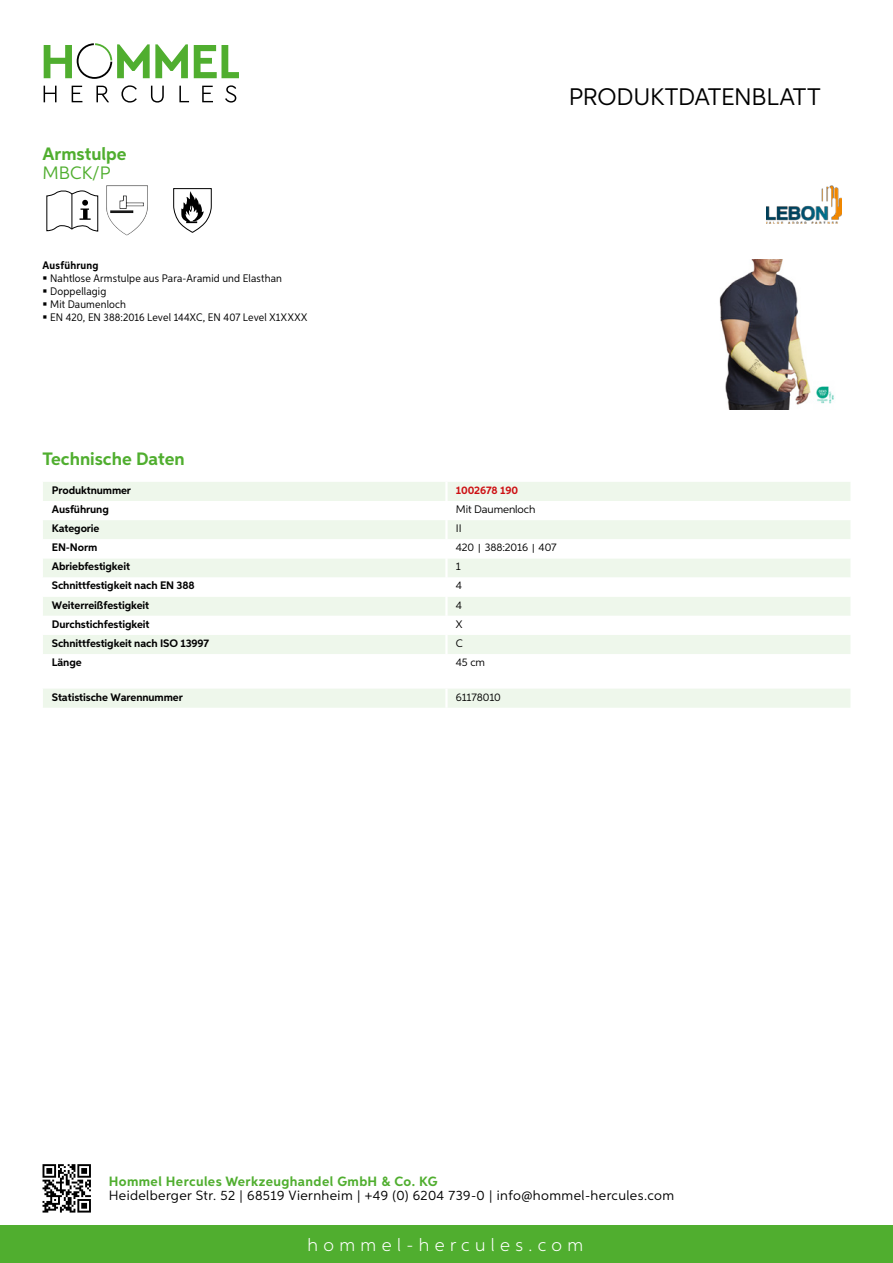
<style>
.page{position:relative;width:893px;height:1263px;background:#fff}
.page>*{position:absolute;margin:0;border:0;box-sizing:border-box;transform-origin:0 0}
.t1{font:24px "Aspira";letter-spacing:-.01em;color:#000}
.t2{font:700 18px "Aspira";color:#50ae2f}
.t3{font:300 18px "Aspira";letter-spacing:.3em;color:#fff}
.t4{font:18px "Aspira";color:#50ae2f}
.t5{font:13.5px "Aspira";letter-spacing:.03em;color:#000}
.t6{font:700 13.5px "Aspira";letter-spacing:.03em;color:#50ae2f}
.t7{font:700 10.95px "Aspira";letter-spacing:-.01em;color:#000}
.t8{font:10.95px/12.8px "Aspira Nar";letter-spacing:.015em;color:#000}
.t9{font:10.95px "Aspira";letter-spacing:-.01em;color:#000}
.t10{font:700 10.95px "Aspira";letter-spacing:-.01em;color:#cd1013}
.t11{font:700 10.95px "Aspira Nar";letter-spacing:.02em;color:#000}
.s1{font-family:"Wuerth Global";font-size:10.5px}
</style>
<div class="page">
<div style="left:0;top:1226px;width:893px;height:37px;background:#50ae2f"></div>
<svg style="left:43px;top:1164px;width:48px;height:48px"></svg>
<svg style="left:194px;top:45px;width:45px;height:33px"></svg>
<svg style="left:44px;top:43px;width:144px;height:36px"></svg>
<svg style="left:44px;top:86px;width:13px;height:16px"></svg>
<svg style="left:72px;top:86px;width:10px;height:16px"></svg>
<svg style="left:96px;top:86px;width:13px;height:16px"></svg>
<svg style="left:121px;top:85px;width:16px;height:18px"></svg>
<svg style="left:151px;top:86px;width:13px;height:17px"></svg>
<svg style="left:179px;top:86px;width:10px;height:16px"></svg>
<svg style="left:202px;top:86px;width:11px;height:16px"></svg>
<svg style="left:225px;top:85px;width:11px;height:18px"></svg>
<div style="left:43px;top:482px;width:807px;height:19px;background:#eef7eb"></div>
<svg style="left:43px;top:520px;width:807px;height:134px;fill:#eef7eb"></svg>
<hr style="left:445px;top:482px;width:3px;height:19px;background:#fff">
<hr style="left:445px;top:520px;width:3px;height:19px;background:#fff">
<hr style="left:445px;top:539px;width:3px;height:19px;background:#fff">
<hr style="left:445px;top:558px;width:3px;height:19px;background:#fff">
<hr style="left:445px;top:577px;width:3px;height:20px;background:#fff">
<hr style="left:445px;top:597px;width:3px;height:19px;background:#fff">
<hr style="left:445px;top:616px;width:3px;height:19px;background:#fff">
<hr style="left:445px;top:635px;width:3px;height:19px;background:#fff">
<div style="left:43px;top:689px;width:807px;height:19px;background:#eef7eb"></div>
<hr style="left:445px;top:689px;width:3px;height:19px;background:#fff">
<svg style="left:46px;top:190px;width:52px;height:41px"></svg>
<img style="left:106px;top:185px;width:9px;height:41px">
<svg style="left:173px;top:188px;width:39px;height:45px"></svg>
<img style="left:719px;top:259px;width:116px;height:150px">
<img style="left:766px;top:185px;width:76px;height:38px">
<h2 class="t2" style="left:43px;top:142px;width:86px">Armstulpe</h2>
<h2 class="t4" style="left:43px;top:162px;width:70px">MBCK/P</h2>
<p class="t11" style="left:43px;top:259px;width:58px">Ausführung</p>
<p class="t8" style="left:50px;top:272px;width:259px">Nahtlose Armstulpe aus Para-Aramid und Elasthan<br>Doppellagig<br>Mit Daumenloch<br>EN 420, EN 388:2016 Level 144XC, EN 407 Level X1XXXX</p>
<h1 class="t1" style="left:569px;top:82px;width:253px">Produktdatenblatt</h1>
<h2 class="t2" style="left:43px;top:448px;width:144px">Technische Daten</h2>
<p class="t7" style="left:52px;top:483px;width:81px">Produktnummer</p>
<p class="t10" style="left:456px;top:483px;width:64px">1002678 190</p>
<p class="t7" style="left:52px;top:502px;width:58px">Ausführung</p>
<p class="t9" style="left:456px;top:502px;width:81px">Mit Daumenloch</p>
<p class="t7" style="left:52px;top:521px;width:49px">Kategorie</p>
<p class="t9" style="left:456px;top:522px;width:7px">II</p>
<p class="t7" style="left:52px;top:541px;width:47px">EN-Norm</p>
<p class="t9" style="left:456px;top:541px;width:102px">420 <span class="s1">|</span> 388:2016 <span class="s1">|</span> 407</p>
<p class="t7" style="left:52px;top:560px;width:80px">Abriebfestigkeit</p>
<p class="t9" style="left:456px;top:560px;width:7px">1</p>
<p class="t7" style="left:52px;top:579px;width:144px">Schnittfestigkeit nach EN 388</p>
<p class="t9" style="left:456px;top:579px;width:8px">4</p>
<p class="t7" style="left:52px;top:598px;width:99px">Weiterreißfestigkeit</p>
<p class="t9" style="left:456px;top:598px;width:8px">4</p>
<p class="t7" style="left:52px;top:617px;width:99px">Durchstichfestigkeit</p>
<p class="t9" style="left:456px;top:617px;width:8px">X</p>
<p class="t7" style="left:52px;top:636px;width:159px">Schnittfestigkeit nach ISO 13997</p>
<p class="t9" style="left:456px;top:636px;width:9px">C</p>
<p class="t7" style="left:52px;top:655px;width:31px">Länge</p>
<p class="t9" style="left:456px;top:655px;width:31px">45 cm</p>
<p class="t7" style="left:52px;top:690px;width:132px">Statistische Warennummer</p>
<p class="t9" style="left:456px;top:690px;width:47px">61178010</p>
<p class="t6" style="left:109px;top:1172px;width:330px">Hommel Hercules Werkzeughandel GmbH &amp; Co. KG</p>
<p class="t5" style="left:109px;top:1187px;width:567px">Heidelberger Str. 52 | 68519 Viernheim | +49 (0) 6204 739-0 | info@hommel-hercules.com</p>
<h2 class="t3" style="left:307px;top:1234px;width:277px">hommel-hercules.com</h2>
</div>
